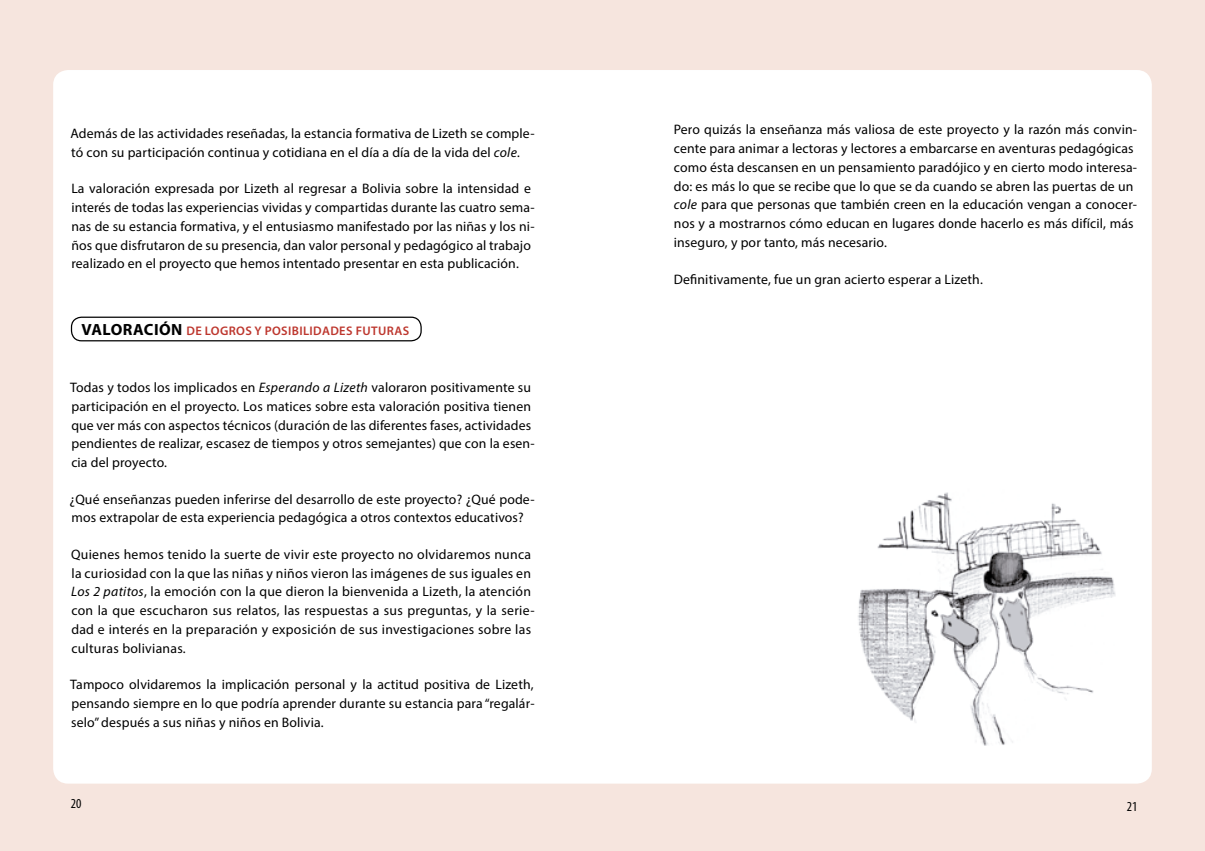
<style>
.page{position:relative;width:1205px;height:851px;background:#fff}
.page>*{position:absolute;margin:0;border:0;box-sizing:border-box;transform-origin:0 0}
.t1{font:13.75px/18.8px "Myriad Pro";letter-spacing:.01em;color:#000}
.t2{font:condensed 13.75px "Myriad Pro";color:#000}
.t3{font:600 12.5px "Myriad Pro";letter-spacing:.03em;color:#bd362d}
.s1{font-style:italic}
.s2{font-weight:700;font-size:16.25px;color:#000}
</style>
<div class="page">
<div style="left:0;top:0;width:1205px;height:850px;background:#f6e5de"></div>
<div style="left:53px;top:70px;width:1099px;height:713px;background:#fff;border-radius:15px"></div>
<div style="left:71px;top:316px;width:351px;height:25px;border:1px solid #000;border-radius:10px"></div>
<img style="left:858px;top:492px;width:258px;height:254px">
<p class="t1" style="left:70px;top:124px;width:466px">Además de las actividades reseñadas, la estancia formativa de Lizeth se comple&shy;tó con su participación continua y cotidiana en el día a día de la vida del <span class="s1">cole.</span></p>
<p class="t1" style="left:71px;top:179px;width:465px">La valoración expresada por Lizeth al regresar a Bolivia sobre la intensidad e interés de todas las experiencias vividas y compartidas durante las cuatro sema&shy;nas de su estancia formativa, y el entusiasmo manifestado por las niñas y los ni&shy;ños que disfrutaron de su presencia, dan valor personal y pedagógico al trabajo realizado en el proyecto que hemos intentado presentar en esta publicación.</p>
<p class="t3" style="left:81px;top:323px;width:329px"><span class="s2">VALORACIÓN</span> DE LOGROS Y POSIBILIDADES FUTURAS</p>
<p class="t1" style="left:70px;top:378px;width:466px">Todas y todos los implicados en <span class="s1">Esperando a Lizeth</span> valoraron positivamente su participación en el proyecto. Los matices sobre esta valoración positiva tienen que ver más con aspectos técnicos (duración de las diferentes fases, actividades pendientes de realizar, escasez de tiempos y otros semejantes) que con la esen&shy;cia del proyecto.</p>
<p class="t1" style="left:70px;top:489px;width:466px">¿Qué enseñanzas pueden inferirse del desarrollo de este proyecto? ¿Qué pode&shy;mos extrapolar de esta experiencia pedagógica a otros contextos educativos?</p>
<p class="t1" style="left:71px;top:544px;width:465px">Quienes hemos tenido la suerte de vivir este proyecto no olvidaremos nunca la curiosidad con la que las niñas y niños vieron las imágenes de sus iguales en <span class="s1">Los 2 patitos</span>, la emoción con la que dieron la bienvenida a Lizeth, la atención con la que escucharon sus relatos, las respuestas a sus preguntas, y la serie&shy;dad e interés en la preparación y exposición de sus investigaciones sobre las culturas bolivianas.</p>
<p class="t1" style="left:70px;top:675px;width:466px;text-align:justify">Tampoco olvidaremos la implicación personal y la actitud positiva de Lizeth, pensando siempre en lo que podría aprender durante su estancia para “regalár&shy;selo” después a sus niñas y niños en Bolivia.</p>
<p class="t2" style="left:71px;top:794px;width:12px">20</p>
<p class="t1" style="left:674px;top:120px;width:465px">Pero quizás la enseñanza más valiosa de este proyecto y la razón más convin&shy;cente para animar a lectoras y lectores a embarcarse en aventuras pedagógicas como ésta descansen en un pensamiento paradójico y en cierto modo interesa&shy;do: es más lo que se recibe que lo que se da cuando se abren las puertas de un <span class="s1">cole</span> para que personas que también creen en la educación vengan a conocer&shy;nos y a mostrarnos cómo educan en lugares donde hacerlo es más difícil, más inseguro, y por tanto, más necesario.</p>
<p class="t1" style="left:674px;top:269px;width:310px">Definitivamente, fue un gran acierto esperar a Lizeth.</p>
<p class="t2" style="left:1126px;top:797px;width:12px">21</p>
</div>
